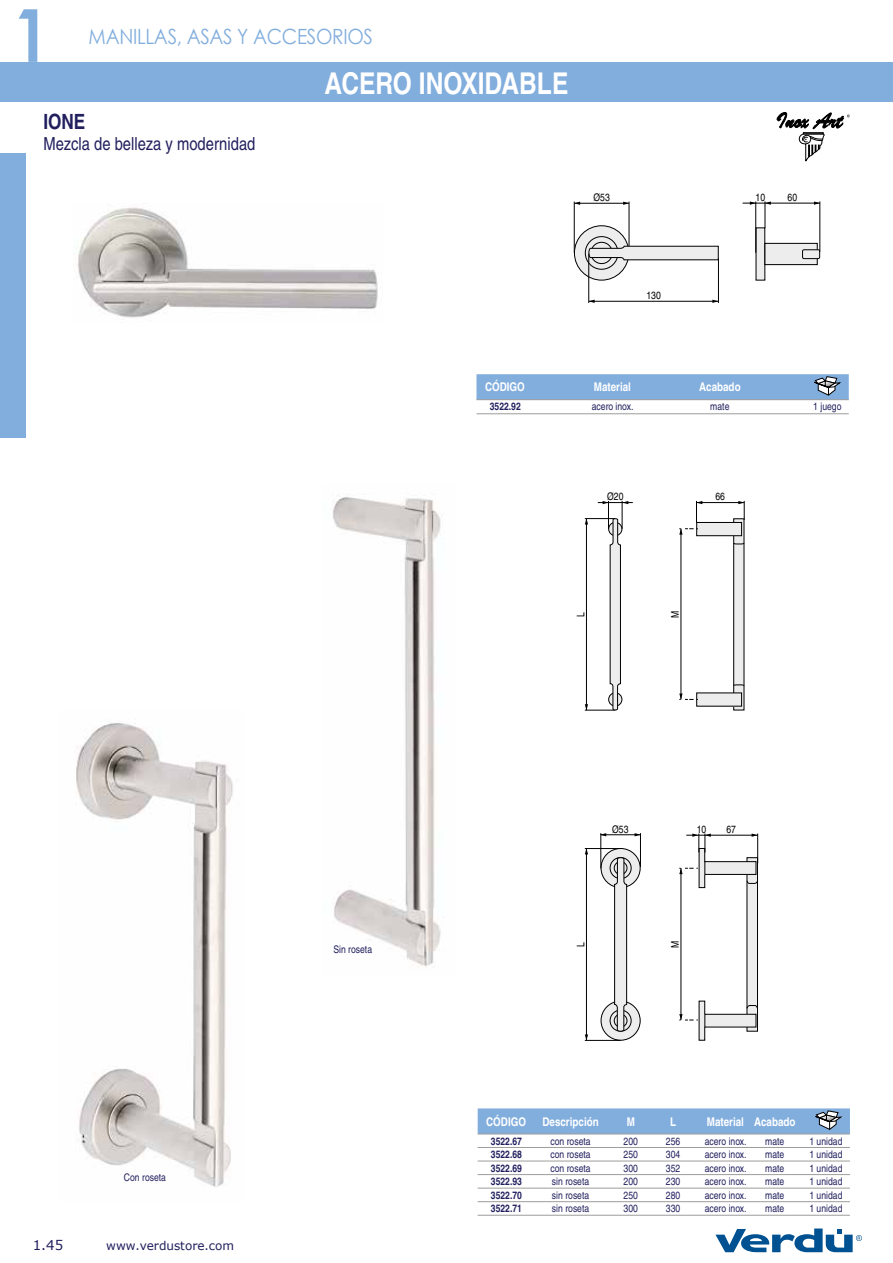
<style>
.page{position:relative;width:893px;height:1263px;background:#fff}
.page>*{position:absolute;margin:0;border:0;box-sizing:border-box;transform-origin:0 0}
.t1{font:700 73.2px "Century Gothic";color:#82aedd;scale:.9 1}
.t2{font:700 condensed 30px "Helvetica";color:#fff}
.t3{font:21px "Century Gothic";letter-spacing:-.015em;color:#82aedd;scale:.9 1}
.t4{font:700 condensed 21px "Helvetica";color:#211f5e}
.t5{font:condensed 18px "Helvetica";color:#211f5e}
.t6{font:13.5px "Verdana";color:#211f5e}
.t7{font:700 condensed 12px "Helvetica";color:#fff}
.t8{font:12px "Verdana";color:#211f5e}
.t9{font:condensed 10.5px/13.5px "Helvetica";color:#211f5e;text-align:justify}
.t10{font:700 condensed 10.5px/13.5px "Helvetica";color:#211f5e;text-align:justify}
.t11{font:condensed 10.5px "Helvetica";color:#000}
</style>
<div class="page">
<div style="left:0;top:62px;width:893px;height:40px;background:#82aedd"></div>
<svg style="left:715px;top:1228px;width:147px;height:24px"></svg>
<div style="left:0;top:153px;width:26px;height:285px;background:#82aedd"></div>
<hr style="left:476px;top:413px;width:373px;height:1px;background:#9d9d9c">
<svg style="left:476px;top:374px;width:373px;height:26px;background:#84acd8"></svg>
<hr style="left:478px;top:1147px;width:372px;height:1px;background:#9d9d9c">
<hr style="left:478px;top:1161px;width:372px;height:1px;background:#9d9d9c">
<hr style="left:478px;top:1174px;width:372px;height:1px;background:#9d9d9c">
<hr style="left:478px;top:1188px;width:372px;height:1px;background:#9d9d9c">
<hr style="left:478px;top:1201px;width:372px;height:1px;background:#9d9d9c">
<hr style="left:478px;top:1215px;width:372px;height:1px;background:#9d9d9c">
<svg style="left:478px;top:1108px;width:372px;height:26px;background:#84add9"></svg>
<img style="left:73px;top:207px;width:305px;height:111px">
<div style="left:756px;top:228px;width:9px;height:52px;background:#ededed"></div>
<div style="left:756px;top:227px;width:9px;height:53px;border:1px solid #000"></div>
<div style="left:765px;top:243px;width:52px;height:22px;background:#ededed"></div>
<div style="left:765px;top:243px;width:53px;height:22px;border:1px solid #000"></div>
<div style="left:802px;top:250px;width:18px;height:9px;background:#ededed;border-radius:2px"></div>
<div style="left:802px;top:249px;width:18px;height:10px;border:1px solid #000;border-radius:2px"></div>
<hr style="left:629px;top:202px;width:1px;height:51px;background:#000">
<hr style="left:574px;top:203px;width:55px;height:1px;background:#000">
<hr style="left:574px;top:202px;width:1px;height:51px;background:#000">
<svg style="left:574px;top:202px;width:6px;height:3px"></svg>
<svg style="left:623px;top:202px;width:6px;height:3px"></svg>
<svg style="left:574px;top:226px;width:55px;height:54px"></svg>
<div style="left:574px;top:225px;width:55px;height:55px;border:1px solid #000;border-radius:50%"></div>
<svg style="left:585px;top:237px;width:33px;height:32px"></svg>
<div style="left:585px;top:236px;width:33px;height:34px;border:1px solid #000;border-radius:50%"></div>
<svg style="left:591px;top:242px;width:21px;height:22px"></svg>
<div style="left:591px;top:242px;width:22px;height:22px;border:1px solid #000;border-radius:50%"></div>
<svg style="left:588px;top:245px;width:131px;height:16px;background:#cbcbcb"></svg>
<img style="left:76px;top:721px;width:157px;height:466px">
<svg style="left:601px;top:848px;width:39px;height:39px"></svg>
<div style="left:601px;top:848px;width:39px;height:40px;border:1px solid #000;border-radius:50%"></div>
<svg style="left:601px;top:1001px;width:39px;height:39px"></svg>
<div style="left:601px;top:1001px;width:39px;height:39px;border:1px solid #000;border-radius:50%"></div>
<div style="left:610px;top:857px;width:21px;height:22px;border:1px solid #000;border-radius:50%"></div>
<div style="left:610px;top:1010px;width:21px;height:21px;border:1px solid #000;border-radius:50%"></div>
<svg style="left:614px;top:857px;width:13px;height:175px;background:#c1c1c1"></svg>
<div style="left:699px;top:1001px;width:6px;height:39px;background:#ededed"></div>
<div style="left:699px;top:1001px;width:6px;height:39px;border:1px solid #000"></div>
<div style="left:699px;top:848px;width:6px;height:39px;background:#ededed"></div>
<div style="left:699px;top:848px;width:6px;height:40px;border:1px solid #000"></div>
<div style="left:747px;top:858px;width:10px;height:173px;background:#ededed"></div>
<div style="left:747px;top:857px;width:11px;height:174px;border:1px solid #000"></div>
<svg style="left:746px;top:880px;width:12px;height:4px"></svg>
<svg style="left:746px;top:1005px;width:12px;height:4px"></svg>
<div style="left:705px;top:1014px;width:51px;height:13px;background:#ededed"></div>
<div style="left:704px;top:1014px;width:52px;height:13px;border:1px solid #000"></div>
<div style="left:705px;top:862px;width:51px;height:12px;background:#ededed"></div>
<div style="left:704px;top:861px;width:52px;height:14px;border:1px solid #000"></div>
<hr style="left:681px;top:868px;width:1px;height:152px;background:#000">
<hr style="left:586px;top:849px;width:1px;height:191px;background:#000">
<hr style="left:586px;top:519px;width:1px;height:191px;background:#000">
<hr style="left:585px;top:848px;width:36px;height:1px;background:#000">
<hr style="left:585px;top:518px;width:30px;height:1px;background:#000">
<hr style="left:585px;top:1040px;width:36px;height:1px;background:#000">
<hr style="left:585px;top:710px;width:30px;height:1px;background:#000">
<svg style="left:585px;top:1034px;width:3px;height:6px"></svg>
<svg style="left:585px;top:518px;width:3px;height:6px"></svg>
<svg style="left:679px;top:1014px;width:22px;height:7px"></svg>
<svg style="left:679px;top:868px;width:22px;height:6px"></svg>
<hr style="left:640px;top:833px;width:1px;height:34px;background:#000">
<hr style="left:601px;top:834px;width:40px;height:1px;background:#000">
<hr style="left:601px;top:833px;width:1px;height:35px;background:#000">
<svg style="left:600px;top:833px;width:6px;height:3px"></svg>
<hr style="left:757px;top:833px;width:1px;height:30px;background:#000">
<hr style="left:686px;top:835px;width:72px;height:1px;background:#000">
<hr style="left:696px;top:502px;width:48px;height:1px;background:#000">
<svg style="left:752px;top:833px;width:6px;height:4px"></svg>
<svg style="left:738px;top:501px;width:7px;height:19px"></svg>
<svg style="left:692px;top:833px;width:19px;height:19px"></svg>
<svg style="left:696px;top:501px;width:6px;height:21px"></svg>
<img style="left:333px;top:494px;width:108px;height:473px">
<div style="left:734px;top:519px;width:10px;height:191px;background:#ededed"></div>
<div style="left:733px;top:518px;width:11px;height:192px;border:1px solid #000"></div>
<svg style="left:733px;top:542px;width:12px;height:3px"></svg>
<svg style="left:733px;top:684px;width:12px;height:2px"></svg>
<div style="left:697px;top:693px;width:45px;height:13px;background:#ededed"></div>
<div style="left:697px;top:522px;width:45px;height:14px;background:#ededed"></div>
<div style="left:696px;top:522px;width:46px;height:14px;border:1px solid #000"></div>
<hr style="left:598px;top:502px;width:35px;height:1px;background:#000">
<svg style="left:603px;top:501px;width:25px;height:210px"></svg>
<hr style="left:681px;top:528px;width:1px;height:171px;background:#000">
<svg style="left:679px;top:693px;width:22px;height:7px"></svg>
<svg style="left:679px;top:528px;width:22px;height:7px"></svg>
<svg style="left:777px;top:112px;width:73px;height:50px"></svg>
<hr style="left:743px;top:203px;width:77px;height:1px;background:#000">
<svg style="left:814px;top:201px;width:6px;height:4px"></svg>
<svg style="left:750px;top:201px;width:5px;height:4px"></svg>
<hr style="left:718px;top:258px;width:1px;height:45px;background:#000">
<hr style="left:588px;top:254px;width:1px;height:49px;background:#000">
<hr style="left:755px;top:201px;width:1px;height:52px;background:#000">
<svg style="left:765px;top:201px;width:6px;height:27px"></svg>
<hr style="left:820px;top:201px;width:1px;height:51px;background:#000">
<hr style="left:589px;top:301px;width:129px;height:1px;background:#000">
<h1 class="t1" style="left:13px;top:-11px;width:42px">1</h1>
<h3 class="t3" style="left:89px;top:24px;width:317px">MANILLAS, ASAS Y ACCESORIOS</h3>
<h2 class="t2" style="left:325px;top:65px;width:245px">ACERO INOXIDABLE</h2>
<h3 class="t4" style="left:43px;top:108px;width:44px">IONE</h3>
<h3 class="t5" style="left:43px;top:134px;width:214px">Mezcla de belleza y modernidad</h3>
<p class="t6" style="left:33px;top:1236px;width:32px">1.45</p>
<p class="t9" style="left:124px;top:1171px;width:44px">Con roseta</p>
<p class="t8" style="left:106px;top:1237px;width:129px">www.verdustore.com</p>
<p class="t9" style="left:333px;top:942px;width:40px">Sin roseta</p>
<p class="t7" style="left:485px;top:380px;width:41px">CÓDIGO</p>
<p class="t10" style="left:490px;top:400px;width:33px">3522.92</p>
<p class="t11" style="left:593px;top:191px;width:18px">Ø53</p>
<p class="t11" style="left:756px;top:191px;width:11px">10</p>
<p class="t11" style="left:788px;top:191px;width:11px">60</p>
<p class="t11" style="left:646px;top:289px;width:16px">130</p>
<p class="t7" style="left:594px;top:380px;width:39px">Material</p>
<p class="t9" style="left:592px;top:400px;width:43px">acero inox.</p>
<p class="t7" style="left:699px;top:380px;width:43px">Acabado</p>
<p class="t9" style="left:710px;top:400px;width:21px">mate</p>
<p class="t9" style="left:813px;top:400px;width:30px">1 juego</p>
<p class="t11" style="left:607px;top:491px;width:18px">Ø20</p>
<p class="t11" style="left:715px;top:491px;width:11px">66</p>
<p class="t11" style="left:575px;top:617px;width:6px;rotate:-90deg">L</p>
<p class="t11" style="left:669px;top:617px;width:9px;rotate:-90deg">M</p>
<p class="t11" style="left:612px;top:823px;width:18px">Ø53</p>
<p class="t11" style="left:726px;top:823px;width:11px">67</p>
<p class="t11" style="left:697px;top:823px;width:11px">10</p>
<p class="t11" style="left:575px;top:947px;width:6px;rotate:-90deg">L</p>
<p class="t11" style="left:669px;top:948px;width:9px;rotate:-90deg">M</p>
<p class="t7" style="left:486px;top:1114px;width:41px">CÓDIGO</p>
<p class="t10" style="left:491px;top:1134px;width:33px">3522.67<br>3522.68<br>3522.69<br>3522.93<br>3522.70<br>3522.71</p>
<p class="t7" style="left:542px;top:1114px;width:58px">Descripción</p>
<p class="t9" style="left:550px;top:1134px;width:42px;text-align:left">con roseta con roseta con roseta sin roseta sin roseta sin roseta</p>
<p class="t7" style="left:627px;top:1114px;width:10px">M</p>
<p class="t9" style="left:624px;top:1134px;width:16px">200<br>250<br>300<br>200<br>250<br>300</p>
<p class="t7" style="left:670px;top:1114px;width:8px">L</p>
<p class="t9" style="left:666px;top:1134px;width:16px">256<br>304<br>352<br>230<br>280<br>330</p>
<p class="t7" style="left:707px;top:1114px;width:39px">Material</p>
<p class="t9" style="left:705px;top:1134px;width:43px">acero inox. acero inox. acero inox. acero inox. acero inox. acero inox.</p>
<p class="t7" style="left:754px;top:1114px;width:43px">Acabado</p>
<p class="t9" style="left:765px;top:1134px;width:21px">mate mate mate mate mate mate</p>
<p class="t9" style="left:809px;top:1134px;width:35px">1 unidad 1 unidad 1 unidad 1 unidad 1 unidad 1 unidad</p>
</div>
